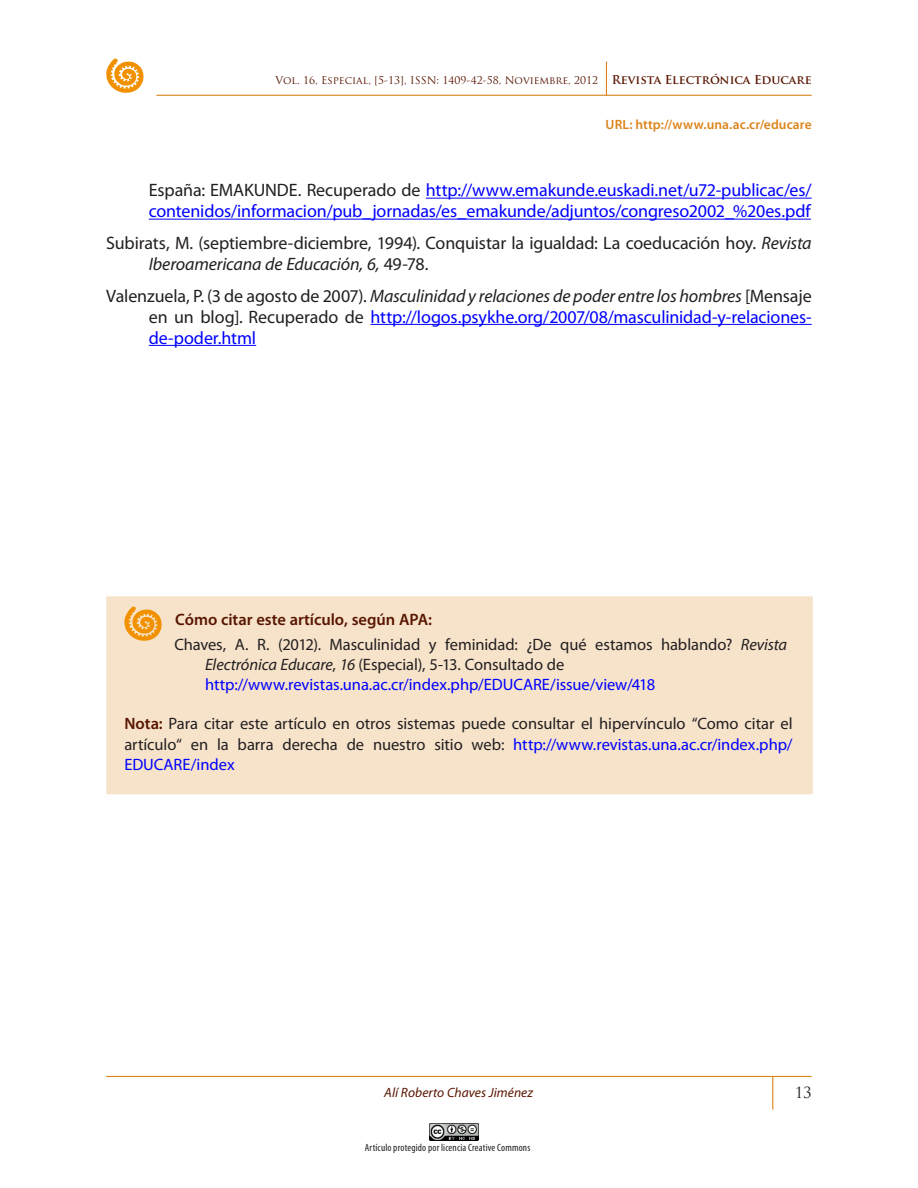
<style>
.page{position:relative;width:918px;height:1188px;background:#fff}
.page>*{position:absolute;margin:0;border:0;box-sizing:border-box;transform-origin:0 0}
.t1{font:18px/21px "Myriad Pro";letter-spacing:-.01em;color:#00f}
.t2{font:18px/21px "Myriad Pro";letter-spacing:-.01em;color:#231f20}
._1-TITULO_PRINCIPAL{font:16.5px/20.2px "Myriad Pro";letter-spacing:-.005em;color:#231f20}
._1-TITULO_PRINCIPAL-2{font:16.5px "Myriad Pro";letter-spacing:-.005em;color:#00f}
._1-TITULO_PRINCIPAL-3{font:600 16.5px "Myriad Pro";letter-spacing:-.005em;color:#591600}
.t3{font:15px "Trajan Pro";color:#231f20}
.t4{font:600 13.5px "Myriad Pro";letter-spacing:.005em;color:#db841a}
.t5{font:italic 13.5px "Myriad Pro";letter-spacing:.005em;color:#591600}
.t6{font:10.5px "Trajan Pro";color:#591600}
.t7{font:condensed 10.5px "Myriad Pro";letter-spacing:.015em;color:#231f20}
.s1{font-weight:700;font-size:12px}
.s2{color:#231f20}
.s3{font-style:italic}
.s4{font-style:italic;color:#231f20}
.s5{font-weight:600;color:#591600}
.s6{color:#00f}
</style>
<div class="page">
<hr style="left:156px;top:95px;width:656px;height:1px;background:#db841a">
<hr style="left:606px;top:62px;width:1px;height:34px;background:#db841a">
<svg style="left:106px;top:58px;width:38px;height:35px"></svg>
<hr style="left:106px;top:1076px;width:706px;height:1px;background:#db841a">
<img style="left:430px;top:1123px;width:49px;height:17px">
<hr style="left:772px;top:1077px;width:1px;height:33px;background:#db841a">
<hr style="left:426px;top:198px;width:386px;height:1px;background:#00f">
<hr style="left:149px;top:219px;width:662px;height:1px;background:#00f">
<hr style="left:370px;top:324px;width:442px;height:1px;background:#00f">
<hr style="left:149px;top:345px;width:107px;height:1px;background:#00f">
<div style="left:106px;top:596px;width:707px;height:198px;background:#f6e3ca"></div>
<svg style="left:124px;top:606px;width:38px;height:35px"></svg>
<p class="t6" style="left:276px;top:74px;width:538px">Vol. 16, Especial, [5-13], ISSN: 1409-42-58, Noviembre, 2012 <span class="s1">Revista Electrónica Educare</span></p>
<p class="t4" style="left:606px;top:116px;width:208px">URL: http://www.una.ac.cr/educare</p>
<p class="t1" style="left:149px;top:180px;width:664px"><span class="s2">España: EMAKUNDE. Recuperado de</span> http://www.emakunde.euskadi.net/u72-publicac/es/ contenidos/informacion/pub_jornadas/es_emakunde/adjuntos/congreso2002_%20es.pdf</p>
<p class="t2" style="left:149px;top:232px;width:664px;text-indent:-43px">Subirats, M. (septiembre-diciembre, 1994). Conquistar la igualdad: La coeducación hoy. <span class="s3">Revista<br>Iberoamericana de Educación, 6,</span> 49-78.</p>
<p class="t1" style="left:149px;top:285px;width:664px;text-align:justify;text-indent:-43px"><span class="s2">Valenzuela, P. (3 de agosto de 2007).</span> <span class="s4">Masculinidad y relaciones de poder entre los hombres</span> <span class="s2">[Mensaje en un blog]. Recuperado de</span> http://logos.psykhe.org/2007/08/masculinidad-y-relaciones&shy;de-poder.html</p>
<p class="_1-TITULO_PRINCIPAL-3" style="left:175px;top:609px;width:258px">Cómo citar este artículo, según APA:</p>
<p class="_1-TITULO_PRINCIPAL" style="left:205px;top:634px;width:584px;text-indent:-31px">Chaves, A. R. (2012). Masculinidad y feminidad: ¿De qué estamos hablando? <span class="s3">Revista<br>Electrónica Educare</span>, <span class="s3">16</span> (Especial), 5-13. Consultado de</p>
<p class="_1-TITULO_PRINCIPAL-2" style="left:205px;top:674px;width:452px">http://www.revistas.una.ac.cr/index.php/EDUCARE/issue/view/418</p>
<p class="_1-TITULO_PRINCIPAL" style="left:124px;top:713px;width:670px;text-align:justify"><span class="s5">Nota:</span> Para citar este artículo en otros sistemas puede consultar el hipervínculo “Como citar el artículo“ en la barra derecha de nuestro sitio web: <span class="s6">http://www.revistas.una.ac.cr/index.php/ EDUCARE/index</span></p>
<p class="t5" style="left:384px;top:1084px;width:150px">Alí Roberto Chaves Jiménez</p>
<p class="t7" style="left:365px;top:1141px;width:167px">Artículo protegido por licencia Creative Commons</p>
<p class="t3" style="left:795px;top:1083px;width:18px">13</p>
</div>
